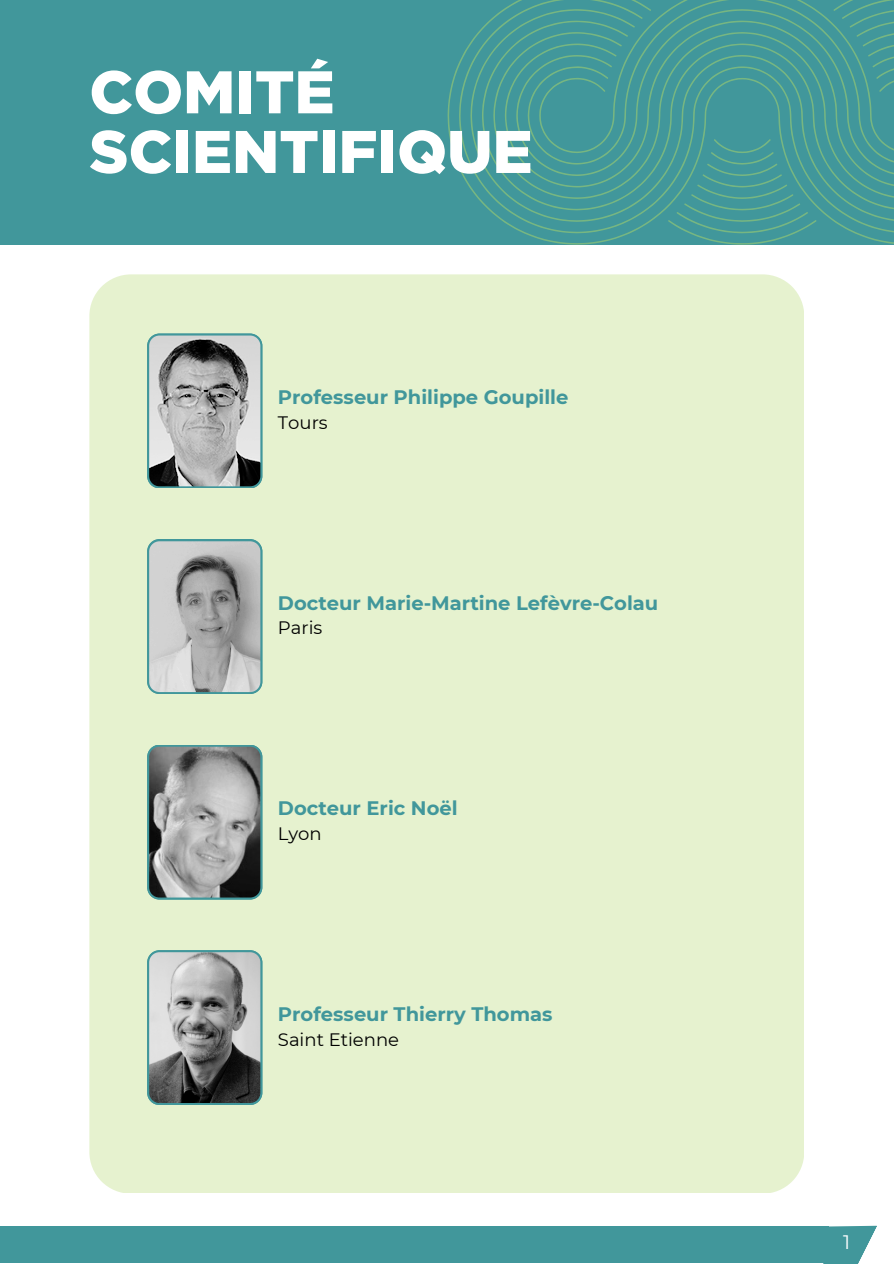
<style>
.page{position:relative;width:894px;height:1264px;background:#fff}
.page>*{position:absolute;margin:0;border:0;box-sizing:border-box;transform-origin:0 0}
.t1{font:900 60px/59.7px "Gotham";color:#fff}
.t2{font:700 19.5px "Montserrat";color:#41979b}
.t3{font:19.5px "Montserrat";color:#fefeff}
.t4{font:18px "Montserrat";color:#000}
</style>
<div class="page">
<div style="left:0;top:0;width:893px;height:245px;background:#41979b"></div>
<svg style="left:447px;top:63px;width:446px;height:182px"></svg>
<svg style="left:667px;top:233px;width:149px;height:12px"></svg>
<svg style="left:459px;top:0;width:434px;height:233px"></svg>
<div style="left:0;top:1226px;width:828px;height:37px;background:#41979b"></div>
<svg style="left:828px;top:1225px;width:49px;height:38px"></svg>
<div style="left:89px;top:274px;width:715px;height:918px;background:#e6f2cf"></div>
<svg style="left:147px;top:539px;width:115px;height:155px;background:#adb2b2"></svg>
<svg style="left:147px;top:950px;width:115px;height:154px;background:#8a8f8f"></svg>
<svg style="left:147px;top:333px;width:115px;height:155px;background:#9ea3a3"></svg>
<svg style="left:147px;top:744px;width:115px;height:155px;background:#8d9191"></svg>
<p class="t1" style="left:89px;top:62px;width:444px">COMITÉ<br>SCIENTIFIQUE</p>
<p class="t2" style="left:278px;top:385px;width:292px">Professeur Philippe Goupille</p>
<p class="t4" style="left:278px;top:411px;width:51px">Tours</p>
<p class="t2" style="left:278px;top:590px;width:382px">Docteur Marie-Martine Lefèvre-Colau</p>
<p class="t4" style="left:278px;top:617px;width:46px">Paris</p>
<p class="t2" style="left:278px;top:796px;width:181px">Docteur Eric Noël</p>
<p class="t4" style="left:278px;top:822px;width:45px">Lyon</p>
<p class="t2" style="left:278px;top:1001px;width:276px">Professeur Thierry Thomas</p>
<p class="t4" style="left:278px;top:1028px;width:123px">Saint Etienne</p>
<p class="t3" style="left:842px;top:1229px;width:9px">1</p>
</div>
